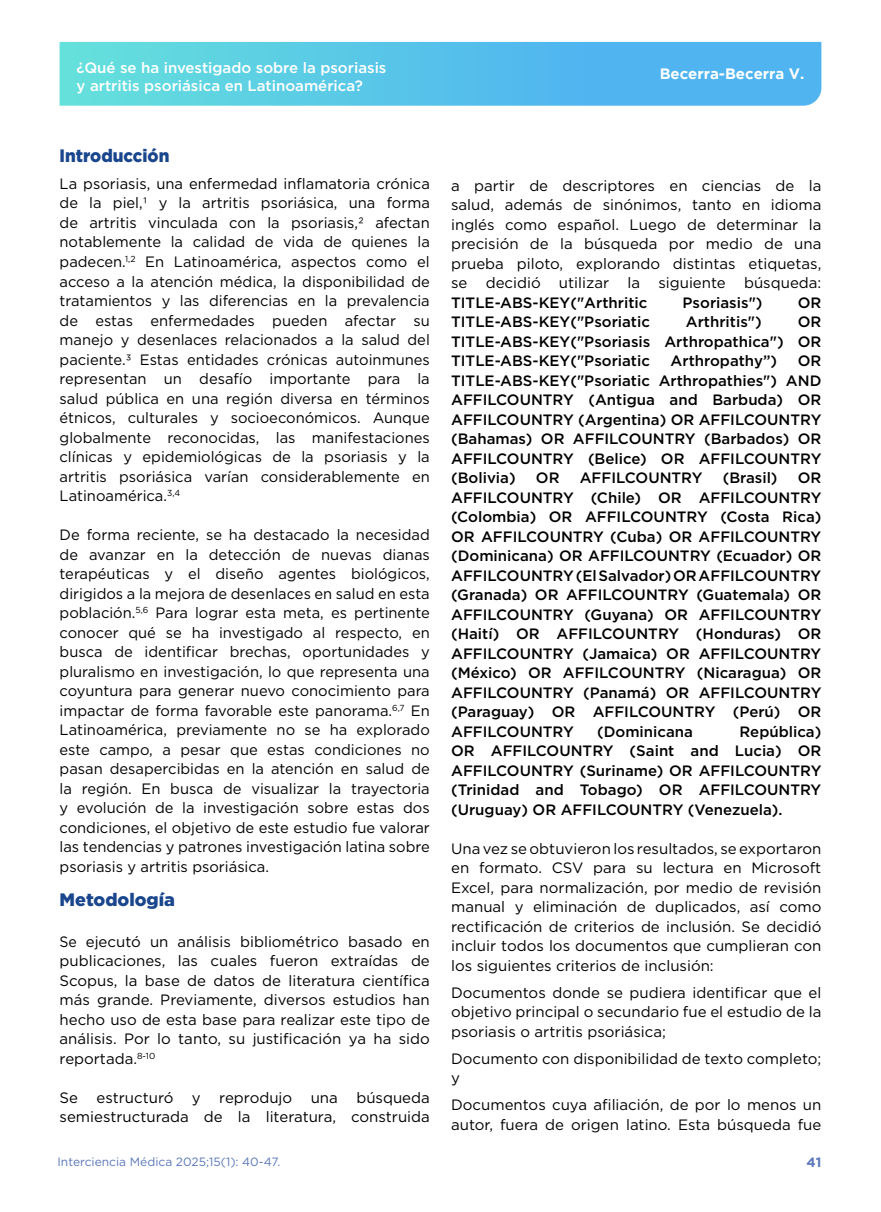
<style>
.page{position:relative;width:881px;height:1212px;background:#fff}
.page>*{position:absolute;margin:0;border:0;box-sizing:border-box;transform-origin:0 0}
.t1{font:900 18px "Gotham";color:#1a468d;scale:.94 1}
.t2{font:900 18px "Gotham";color:#1a468d}
.t3{font:15px/19.5px "Gotham";color:#000;text-align:justify}
.t4{font:500 15px/19.5px "Gotham";color:#000;text-align:justify}
.t5{font:15px/19.5px "Gotham";color:#000;text-align:justify;scale:.94 1}
.t6{font:500 15px/18px "Gotham";color:#fff}
.t7{font:700 15px "Gotham";color:#fff}
.t8{font:700 13.5px "Gotham";color:#5a77ba}
.t9{font:12px "Gotham";color:#5a77ba}
</style>
<div class="page">
<svg style="left:60px;top:42px;width:761px;height:64px;background:#58c4e8"></svg>
<p class="t6" style="left:77px;top:58px;width:311px">¿Qué se ha investigado sobre la psoriasis y artritis psoriásica en Latinoamérica?</p>
<p class="t1" style="left:60px;top:145px;width:118px">Introducción</p>
<p class="t3" style="left:60px;top:174px;width:371px">La psoriasis, una enfermedad inflamatoria crónica de la piel,1 y la artritis psoriásica, una forma de artritis vinculada con la psoriasis,2 afectan notablemente la calidad de vida de quienes la padecen.<sup>1,2</sup> En Latinoamérica, aspectos como el acceso a la atención médica, la disponibilidad de tratamientos y las diferencias en la prevalencia de estas enfermedades pueden afectar su manejo y desenlaces relacionados a la salud del paciente.3 Estas entidades crónicas autoinmunes representan un desafío importante para la salud pública en una región diversa en términos étnicos, culturales y socioeconómicos. Aunque globalmente reconocidas, las manifestaciones clínicas y epidemiológicas de la psoriasis y la artritis psoriásica varían considerablemente en Latinoamérica.<sup>3,4</sup></p>
<p class="t3" style="left:60px;top:525px;width:371px">De forma reciente, se ha destacado la necesidad de avanzar en la detección de nuevas dianas terapéuticas y el diseño agentes biológicos, dirigidos a la mejora de desenlaces en salud en esta población.<sup>5,6</sup> Para lograr esta meta, es pertinente conocer qué se ha investigado al respecto, en busca de identificar brechas, oportunidades y pluralismo en investigación, lo que representa una coyuntura para generar nuevo conocimiento para impactar de forma favorable este panorama.<sup>6,7</sup> En Latinoamérica, previamente no se ha explorado este campo, a pesar que estas condiciones no pasan desapercibidas en la atención en salud de la región. En busca de visualizar la trayectoria y evolución de la investigación sobre estas dos condiciones, el objetivo de este estudio fue valorar las tendencias y patrones investigación latina sobre psoriasis y artritis psoriásica.</p>
<p class="t2" style="left:60px;top:889px;width:117px">Metodología</p>
<p class="t5" style="left:60px;top:931px;width:395px">Se ejecutó un análisis bibliométrico basado en publicaciones, las cuales fueron extraídas de Scopus, la base de datos de literatura científica más grande. Previamente, diversos estudios han hecho uso de esta base para realizar este tipo de análisis. Por lo tanto, su justificación ya ha sido reportada.<sup>8-10</sup></p>
<p class="t3" style="left:60px;top:1087px;width:371px">Se estructuró y reprodujo una búsqueda semiestructurada de la literatura, construida</p>
<p class="t9" style="left:57px;top:1154px;width:224px">Interciencia Médica 2025;15(1): 40-47.</p>
<p class="t7" style="left:659px;top:65px;width:146px">Becerra-Becerra V.</p>
<p class="t3" style="left:451px;top:175px;width:371px">a partir de descriptores en ciencias de la salud, además de sinónimos, tanto en idioma inglés como español. Luego de determinar la precisión de la búsqueda por medio de una prueba piloto, explorando distintas etiquetas, se decidió utilizar la siguiente búsqueda:</p>
<p class="t4" style="left:451px;top:292px;width:198px">TITLE-ABS-KEY("Arthritic</p>
<p class="t4" style="left:682px;top:292px;width:81px">Psoriasis")</p>
<p class="t4" style="left:797px;top:292px;width:25px">OR</p>
<p class="t4" style="left:451px;top:312px;width:200px">TITLE-ABS-KEY("Psoriatic</p>
<p class="t4" style="left:685px;top:312px;width:77px">Arthritis")</p>
<p class="t4" style="left:451px;top:312px;width:371px;text-indent:346px">OR TITLE-ABS-KEY("Psoriasis Arthropathica") OR TITLE-ABS-KEY("Psoriatic</p>
<p class="t4" style="left:670px;top:351px;width:108px">Arthropathy”)</p>
<p class="t4" style="left:451px;top:351px;width:371px;text-indent:346px">OR TITLE-ABS-KEY("Psoriatic Arthropathies") AND AFFILCOUNTRY (Antigua and Barbuda) OR AFFILCOUNTRY (Argentina) OR AFFILCOUNTRY (Bahamas) OR AFFILCOUNTRY (Barbados) OR AFFILCOUNTRY (Belice) OR AFFILCOUNTRY (Bolivia)</p>
<p class="t4" style="left:535px;top:468px;width:25px">OR</p>
<p class="t4" style="left:579px;top:468px;width:124px">AFFILCOUNTRY</p>
<p class="t4" style="left:722px;top:468px;width:56px">(Brasil)</p>
<p class="t4" style="left:451px;top:468px;width:371px;text-indent:346px">OR AFFILCOUNTRY (Chile) OR AFFILCOUNTRY (Colombia) OR AFFILCOUNTRY (Costa Rica)<br>OR AFFILCOUNTRY (Cuba) OR AFFILCOUNTRY (Dominicana) OR AFFILCOUNTRY (Ecuador) OR AFFILCOUNTRY (El Salvador) OR AFFILCOUNTRY (Granada) OR AFFILCOUNTRY (Guatemala) OR AFFILCOUNTRY (Guyana) OR AFFILCOUNTRY (Haití) OR AFFILCOUNTRY (Honduras) OR AFFILCOUNTRY (Jamaica) OR AFFILCOUNTRY (México) OR AFFILCOUNTRY (Nicaragua) OR AFFILCOUNTRY (Panamá) OR AFFILCOUNTRY (Paraguay) OR AFFILCOUNTRY (Perú) OR AFFILCOUNTRY</p>
<p class="t4" style="left:451px;top:721px;width:371px;text-indent:288px">República)<br>OR AFFILCOUNTRY (Saint and Lucia) OR AFFILCOUNTRY (Suriname) OR AFFILCOUNTRY (Trinidad and Tobago) OR AFFILCOUNTRY (Uruguay) OR AFFILCOUNTRY (Venezuela).</p>
<p class="t3" style="left:451px;top:838px;width:371px">Una vez se obtuvieron los resultados, se exportaron en formato. CSV para su lectura en Microsoft Excel, para normalización, por medio de revisión manual y eliminación de duplicados, así como rectificación de criterios de inclusión. Se decidió incluir todos los documentos que cumplieran con los siguientes criterios de inclusión:</p>
<p class="t3" style="left:451px;top:982px;width:371px">Documentos donde se pudiera identificar que el objetivo principal o secundario fue el estudio de la psoriasis o artritis psoriásica;</p>
<p class="t3" style="left:451px;top:1048px;width:371px">Documento con disponibilidad de texto completo; y</p>
<p class="t3" style="left:451px;top:1095px;width:371px">Documentos cuya afiliación, de por lo menos un autor, fuera de origen latino. Esta búsqueda fue</p>
<p class="t4" style="left:597px;top:721px;width:97px">(Dominicana</p>
<p class="t8" style="left:806px;top:1154px;width:16px">41</p>
</div>
